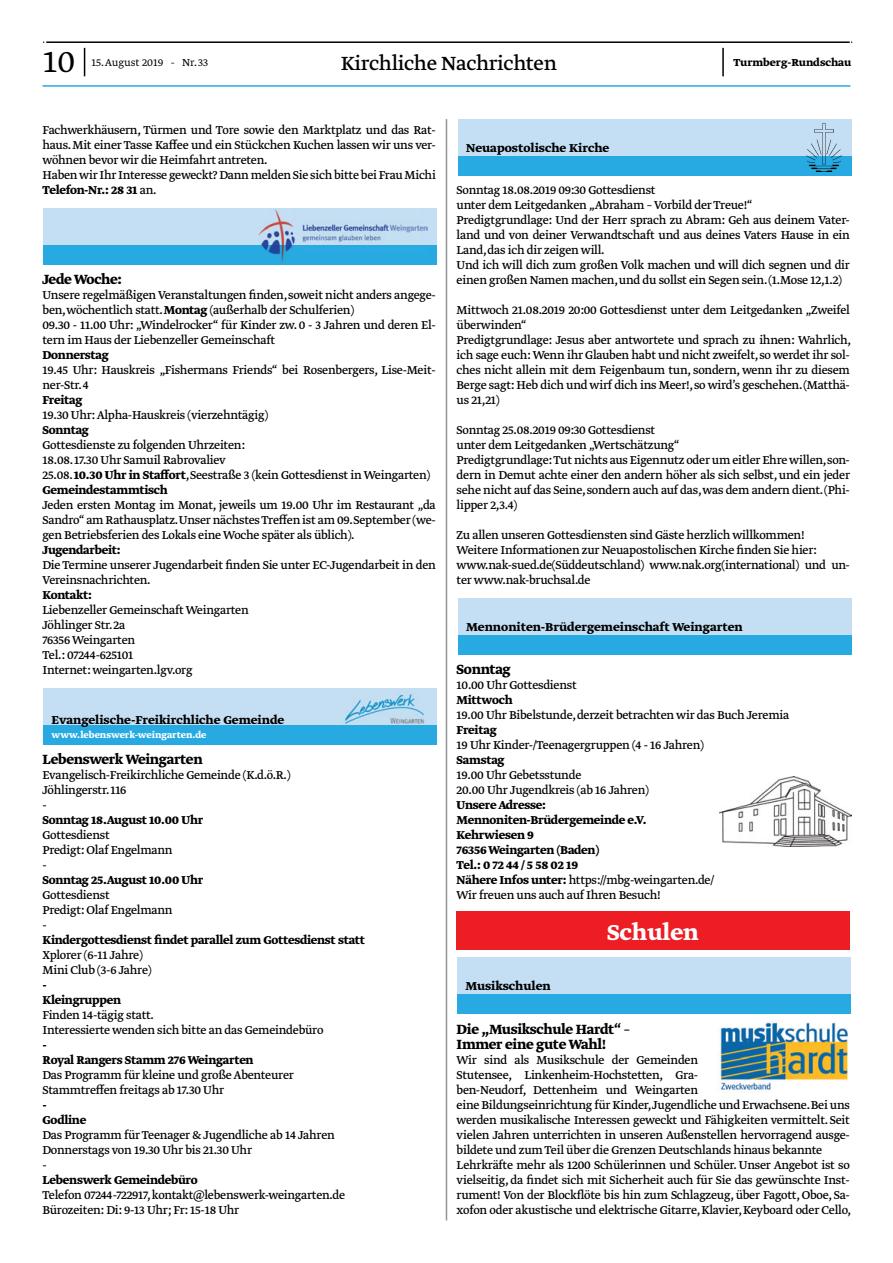
<style>
.page{position:relative;width:893px;height:1263px;background:#fff}
.page>*{position:absolute;margin:0;border:0;box-sizing:border-box;transform-origin:0 0}
.t1{font:300 36px "Greta Text Std";color:#000}
.t2{font:700 25.5px "Greta Text Std";color:#fff}
.t3{font:22.5px "Greta Text Std";letter-spacing:-.015em;color:#000}
.t4{font:700 15.75px/15px "Greta Text Std";letter-spacing:-.02em;color:#000}
.t5{font:13.5px/15px "Greta Text Std";letter-spacing:-.02em;color:#000}
.t6{font:700 13.5px/15px "Greta Text Std";letter-spacing:-.02em;color:#000}
.t7{font:700 13.5px "Greta Text Std";color:#000}
.t8{font:300 12px "Greta Text Std";color:#000}
.t9{font:700 12px "Greta Text Std";color:#000}
.t10{font:700 10.5px "Greta Text Std";color:#fff}
.s1{font-weight:700}
.s2{font-weight:400}
</style>
<div class="page">
<hr style="left:43px;top:85px;width:807px;height:2px;background:#27aae1">
<hr style="left:46px;top:41px;width:804px;height:2px;background:#000">
<svg style="left:84px;top:48px;width:1px;height:28px"></svg>
<hr style="left:722px;top:48px;width:2px;height:28px;background:#000">
<hr style="left:446px;top:119px;width:1px;height:1101px;background:#939598">
<div style="left:43px;top:208px;width:394px;height:57px;background:#c4dff4"></div>
<div style="left:43px;top:245px;width:394px;height:20px;background:#27aae1"></div>
<img style="left:258px;top:208px;width:37px;height:54px">
<img style="left:302px;top:222px;width:125px;height:22px">
<div style="left:43px;top:688px;width:394px;height:57px;background:#c4dff4"></div>
<div style="left:43px;top:725px;width:394px;height:20px;background:#27aae1"></div>
<img style="left:344px;top:693px;width:81px;height:31px">
<div style="left:458px;top:598px;width:393px;height:57px;background:#c4dff4"></div>
<div style="left:458px;top:635px;width:393px;height:20px;background:#27aae1"></div>
<div style="left:458px;top:119px;width:393px;height:57px;background:#c4dff4"></div>
<div style="left:458px;top:156px;width:393px;height:20px;background:#27aae1"></div>
<img style="left:807px;top:123px;width:35px;height:49px">
<img style="left:719px;top:777px;width:132px;height:69px">
<div style="left:456px;top:912px;width:394px;height:38px;background:#ed1d24"></div>
<div style="left:457px;top:957px;width:393px;height:57px;background:#c4dff4"></div>
<div style="left:457px;top:994px;width:393px;height:20px;background:#27aae1"></div>
<img style="left:717px;top:1022px;width:132px;height:70px">
<h1 class="t1" style="left:43px;top:41px;width:33px">10</h1>
<p class="t8" style="left:91px;top:55px;width:118px">15. August 2019 - Nr. 33</p>
<h3 class="t3" style="left:341px;top:50px;width:217px">Kirchliche Nachrichten</h3>
<p class="t9" style="left:733px;top:56px;width:119px">Turmberg-Rundschau</p>
<p class="t5" style="left:43px;top:123px;width:395px">Fachwerkhäusern, Türmen und Tore sowie den Marktplatz und das Rat&shy;haus. Mit einer Tasse Kaffee und ein Stückchen Kuchen lassen wir uns ver&shy;wöhnen bevor wir die Heimfahrt antreten.<br>Haben wir Ihr Interesse geweckt? Dann melden Sie sich bitte bei Frau Michi <span class="s1">Telefon-Nr.: 28 31</span> an.</p>
<p class="t4" style="left:43px;top:272px;width:81px">Jede Woche:</p>
<p class="t5" style="left:43px;top:288px;width:395px">Unsere regelmäßigen Veranstaltungen finden, soweit nicht anders angege&shy;ben,wöchentlich statt. <span class="s1">Montag</span> (außerhalb der Schulferien)<br>09.30 - 11.00 Uhr: „Windelrocker“ für Kinder zw. 0 - 3 Jahren und deren El&shy;tern im Haus der Liebenzeller Gemeinschaft</p>
<p class="t6" style="left:43px;top:348px;width:68px">Donnerstag</p>
<p class="t5" style="left:43px;top:363px;width:395px">19.45 Uhr: Hauskreis „Fishermans Friends“ bei Rosenbergers, Lise-Meit&shy;ner-Str. 4</p>
<p class="t6" style="left:43px;top:393px;width:42px">Freitag</p>
<p class="t5" style="left:43px;top:408px;width:227px">19.30 Uhr: Alpha-Hauskreis (vierzehntägig)</p>
<p class="t6" style="left:43px;top:423px;width:48px">Sonntag</p>
<p class="t5" style="left:43px;top:438px;width:389px">Gottesdienste zu folgenden Uhrzeiten:<br>18.08. 17.30 Uhr Samuil Rabrovaliev<br>25.08. <span class="s1">10.30 Uhr in Staffort</span>, Seestraße 3 (kein Gottesdienst in Weingarten)<br><span class="s1">Gemeindestammtisch</span></p>
<p class="t5" style="left:43px;top:498px;width:395px;text-align:justify">Jeden ersten Montag im Monat, jeweils um 19.00 Uhr im Restaurant „da Sandro“ am Rathausplatz.Unser nächstes Treffen ist am 09.September (we&shy;gen Betriebsferien des Lokals eine Woche später als üblich).</p>
<p class="t6" style="left:43px;top:543px;width:80px">Jugendarbeit:</p>
<p class="t5" style="left:43px;top:558px;width:395px">Die Termine unserer Jugendarbeit finden Sie unter EC-Jugendarbeit in den<br>Vereinsnachrichten.</p>
<p class="t6" style="left:43px;top:588px;width:51px">Kontakt:</p>
<p class="t5" style="left:43px;top:603px;width:208px">Liebenzeller Gemeinschaft Weingarten<br>Jöhlinger Str. 2a<br>76356 Weingarten<br>Tel.: 07244-625101<br>Internet: weingarten.lgv.org</p>
<p class="t7" style="left:52px;top:712px;width:234px">Evangelische-Freikirchliche Gemeinde</p>
<p class="t10" style="left:52px;top:728px;width:157px">www.lebenswerk-weingarten.de</p>
<p class="t4" style="left:43px;top:752px;width:162px">Lebenswerk Weingarten</p>
<p class="t5" style="left:43px;top:768px;width:250px">Evangelisch-Freikirchliche Gemeinde (K.d.ö.R.)<br>Jöhlingerstr. 116<br>-</p>
<p class="t6" style="left:43px;top:813px;width:162px">Sonntag 18.August 10.00 Uhr</p>
<p class="t5" style="left:43px;top:828px;width:132px">Gottesdienst<br>Predigt: Olaf Engelmann -</p>
<p class="t6" style="left:43px;top:873px;width:162px">Sonntag 25.August 10.00 Uhr</p>
<p class="t5" style="left:43px;top:888px;width:132px">Gottesdienst<br>Predigt: Olaf Engelmann -</p>
<p class="t6" style="left:43px;top:933px;width:324px">Kindergottesdienst findet parallel zum Gottesdienst statt</p>
<p class="t5" style="left:43px;top:948px;width:111px">Xplorer (6-11 Jahre)<br>Mini Club (3-6 Jahre)</p>
<p class="t6" style="left:43px;top:978px;width:80px">-<br>Kleingruppen</p>
<p class="t5" style="left:43px;top:1008px;width:282px">Finden 14-tägig statt.<br>Interessierte wenden sich bitte an das Gemeindebüro</p>
<p class="t6" style="left:43px;top:1038px;width:213px">-<br>Royal Rangers Stamm 276 Weingarten</p>
<p class="t5" style="left:43px;top:1068px;width:253px">Das Programm für kleine und große Abenteurer<br>Stammtreffen freitags ab 17.30 Uhr</p>
<p class="t6" style="left:43px;top:1098px;width:45px">-<br>Godline</p>
<p class="t5" style="left:43px;top:1128px;width:294px">Das Programm für Teenager &amp; Jugendliche ab 14 Jahren<br>Donnerstags von 19.30 Uhr bis 21.30 Uhr<br>-</p>
<p class="t6" style="left:43px;top:1173px;width:157px">Lebenswerk Gemeindebüro</p>
<p class="t5" style="left:43px;top:1188px;width:304px">Telefon 07244-722917, kontakt@lebenswerk-weingarten.de<br>Bürozeiten: Di: 9-13 Uhr; Fr: 15-18 Uhr</p>
<p class="t7" style="left:466px;top:140px;width:145px">Neuapostolische Kirche</p>
<p class="t5" style="left:457px;top:183px;width:395px">Sonntag 18.08.2019 09:30 Gottesdienst<br>unter dem Leitgedanken „Abraham – Vorbild der Treue!“ Predigtgrundlage: Und der Herr sprach zu Abram: Geh aus deinem Vater&shy;land und von deiner Verwandtschaft und aus deines Vaters Hause in ein Land, das ich dir zeigen will.<br>Und ich will dich zum großen Volk machen und will dich segnen und dir einen großen Namen machen, und du sollst ein Segen sein. (1.Mose 12,1.2)</p>
<p class="t5" style="left:457px;top:303px;width:396px">Mittwoch 21.08.2019 20:00 Gottesdienst unter dem Leitgedanken „Zweifel überwinden“<br>Predigtgrundlage: Jesus aber antwortete und sprach zu ihnen: Wahrlich, ich sage euch: Wenn ihr Glauben habt und nicht zweifelt, so werdet ihr sol&shy;ches nicht allein mit dem Feigenbaum tun, sondern, wenn ihr zu diesem Berge sagt: Heb dich und wirf dich ins Meer!, so wird’s geschehen. (Matthä&shy;us 21,21)</p>
<p class="t5" style="left:457px;top:423px;width:395px">Sonntag 25.08.2019 09:30 Gottesdienst<br>unter dem Leitgedanken „Wertschätzung“<br>Predigtgrundlage: Tut nichts aus Eigennutz oder um eitler Ehre willen,son&shy;dern in Demut achte einer den andern höher als sich selbst, und ein jeder sehe nicht auf das Seine, sondern auch auf das,was dem andern dient. (Phi&shy;lipper 2,3.4)</p>
<p class="t5" style="left:457px;top:528px;width:395px">Zu allen unseren Gottesdiensten sind Gäste herzlich willkommen!<br>Weitere Informationen zur Neuapostolischen Kirche finden Sie hier: www.nak-sued.de(Süddeutschland) www.nak.org(international) und un&shy;ter www.nak-bruchsal.de</p>
<p class="t7" style="left:466px;top:619px;width:278px">Mennoniten-Brüdergemeinschaft Weingarten</p>
<p class="t4" style="left:457px;top:662px;width:56px">Sonntag</p>
<p class="t5" style="left:457px;top:678px;width:122px">10.00 Uhr Gottesdienst</p>
<p class="t6" style="left:457px;top:693px;width:58px">Mittwoch</p>
<p class="t5" style="left:457px;top:708px;width:334px">19.00 Uhr Bibelstunde, derzeit betrachten wir das Buch Jeremia</p>
<p class="t6" style="left:457px;top:723px;width:42px">Freitag</p>
<p class="t5" style="left:457px;top:738px;width:249px">19 Uhr Kinder-/Teenagergruppen (4 - 16 Jahren)</p>
<p class="t6" style="left:457px;top:753px;width:49px">Samstag</p>
<p class="t5" style="left:457px;top:768px;width:194px">19.00 Uhr Gebetsstunde<br>20.00 Uhr Jugendkreis (ab 16 Jahren)</p>
<p class="t6" style="left:457px;top:798px;width:259px">Unsere Adresse:<br>Mennoniten-Brüdergemeinde e.V.<br>Kehrwiesen 9<br>76356 Weingarten (Baden)<br>Tel.: 0 72 44 / 5 58 02 19<br>Nähere Infos unter: <span class="s2">https://mbg-weingarten.de/<br>Wir freuen uns auch auf Ihren Besuch!</span></p>
<p class="t7" style="left:465px;top:978px;width:87px">Musikschulen</p>
<h2 class="t2" style="left:607px;top:917px;width:93px">Schulen</h2>
<p class="t4" style="left:457px;top:1022px;width:175px">Die „Musikschule Hardt“ –<br>Immer eine gute Wahl!</p>
<p class="t5" style="left:457px;top:1053px;width:396px">Wir sind als Musikschule der Gemeinden<br>Stutensee, Linkenheim-Hochstetten, Gra-<br>ben-Neudorf, Dettenheim und Weingarten<br>eine Bildungseinrichtung für Kinder,Jugendliche und Erwachsene.Bei uns werden musikalische Interessen geweckt und Fähigkeiten vermittelt. Seit vielen Jahren unterrichten in unseren Außenstellen hervorragend ausge&shy;bildete und zum Teil über die Grenzen Deutschlands hinaus bekannte Lehrkräfte mehr als 1200 Schülerinnen und Schüler. Unser Angebot ist so vielseitig, da findet sich mit Sicherheit auch für Sie das gewünschte Inst&shy;rument! Von der Blockflöte bis hin zum Schlagzeug, über Fagott, Oboe, Sa&shy;xofon oder akustische und elektrische Gitarre, Klavier, Keyboard oder Cello,</p>
</div>
